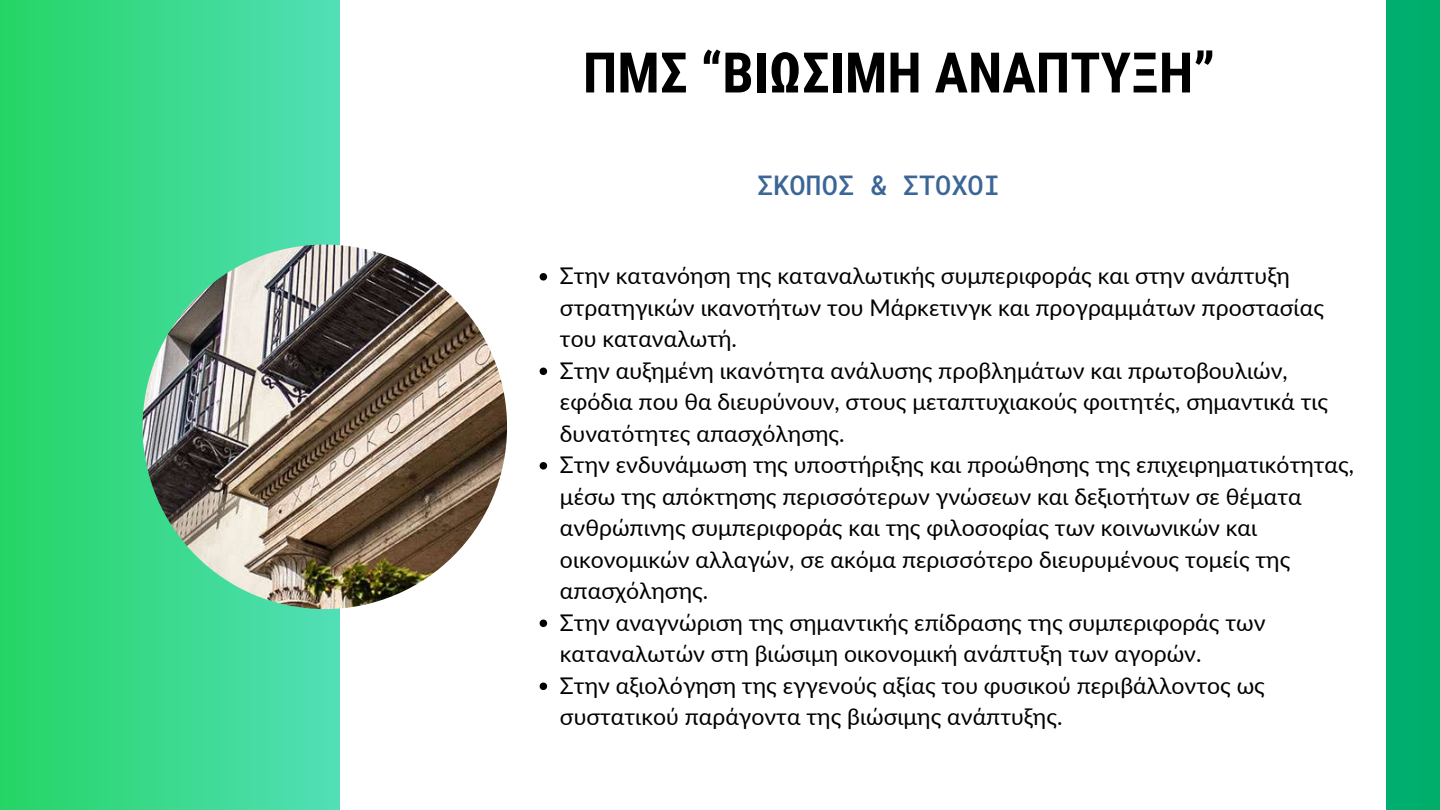
<style>
.page{position:relative;width:1440px;height:810px;background:#fff}
.page>*{position:absolute;margin:0;border:0;box-sizing:border-box;transform-origin:0 0}
.t1{font:700 56px "Roboto Condensed";color:#000}
.t2{font:500 27px "Roboto Mono";color:#3c6696}
.t3{font:23px/31.5px "Lato";color:#000}
</style>
<div class="page">
<div style="left:0;top:0;width:340px;height:810px;background:linear-gradient(to right,#25d565,#52dfb7)"></div>
<img style="left:143px;top:245px;width:364px;height:364px;border-radius:50%">
<svg style="left:540px;top:273px;width:7px;height:8px"></svg>
<svg style="left:540px;top:368px;width:7px;height:7px"></svg>
<svg style="left:540px;top:462px;width:7px;height:8px"></svg>
<svg style="left:540px;top:620px;width:7px;height:7px"></svg>
<svg style="left:540px;top:683px;width:7px;height:7px"></svg>
<div style="left:1386px;top:0;width:54px;height:810px;background:#00af6d"></div>
<h1 class="t1" style="left:583px;top:41px;width:634px">ΠΜΣ “ΒΙΩΣΙΜΗ ΑΝΑΠΤΥΞΗ”</h1>
<p class="t2" style="left:757px;top:167px;width:244px">ΣΚΟΠΟΣ &amp; ΣΤΟΧΟΙ</p>
<p class="t3" style="left:560px;top:260px;width:796px">Στην κατανόηση της καταναλωτικής συμπεριφοράς και στην ανάπτυξη στρατηγικών ικανοτήτων του Μάρκετινγκ και προγραμμάτων προστασίας του καταναλωτή.<br>Στην αυξημένη ικανότητα ανάλυσης προβλημάτων και πρωτοβουλιών, εφόδια που θα διευρύνουν, στους μεταπτυχιακούς φοιτητές, σημαντικά τις δυνατότητες απασχόλησης.<br>Στην ενδυνάμωση της υποστήριξης και προώθησης της επιχειρηματικότητας, μέσω της απόκτησης περισσότερων γνώσεων και δεξιοτήτων σε θέματα ανθρώπινης συμπεριφοράς και της φιλοσοφίας των κοινωνικών και οικονομικών αλλαγών, σε ακόμα περισσότερο διευρυμένους τομείς της απασχόλησης.<br>Στην αναγνώριση της σημαντικής επίδρασης της συμπεριφοράς των καταναλωτών στη βιώσιμη οικονομική ανάπτυξη των αγορών.<br>Στην αξιολόγηση της εγγενούς αξίας του φυσικού περιβάλλοντος ως συστατικού παράγοντα της βιώσιμης ανάπτυξης.</p>
</div>
